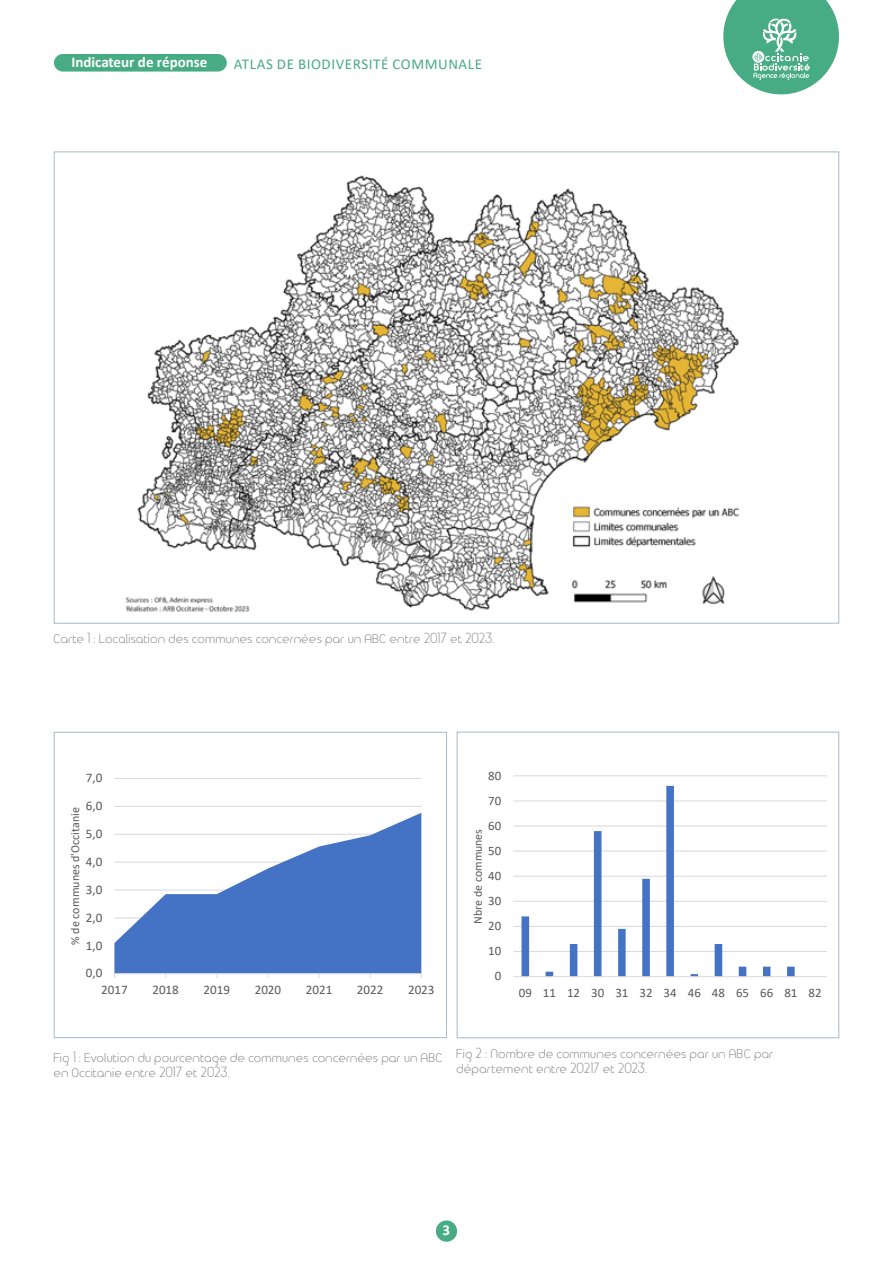
<style>
.page{position:relative;width:893px;height:1263px;background:#fff}
.page>*{position:absolute;margin:0;border:0;box-sizing:border-box;transform-origin:0 0}
.t1{font:15px "Calibri";letter-spacing:.04em;color:#47ab84}
.t2{font:700 15px "Calibri";color:#fff}
.t3{font:13.05px "Calibri";letter-spacing:.005em;color:#595959}
.t4{font:12.9px "Calibri";letter-spacing:.005em;color:#595959}
.t5{font:12px/15px "Time Burner";letter-spacing:.03em;color:#878787}
.t6{font:12px "Calibri";color:#595959}
.t7{font:11.85px "Calibri";color:#595959}
</style>
<div class="page">
<svg style="left:723px;top:0;width:116px;height:94px"></svg>
<div style="left:54px;top:54px;width:173px;height:18px;background:#47ab84;border-radius:9px"></div>
<div style="left:436px;top:1220px;width:21px;height:22px;background:#47ab84;border-radius:50%"></div>
<img style="left:125px;top:175px;width:615px;height:437px">
<hr style="left:114px;top:806px;width:307px;height:1px;background:#d9d9d9">
<hr style="left:114px;top:778px;width:307px;height:1px;background:#d9d9d9">
<svg style="left:114px;top:813px;width:307px;height:160px;fill:#4472c4"></svg>
<hr style="left:114px;top:973px;width:307px;height:1px;background:#d9d9d9">
<div style="left:54px;top:732px;width:393px;height:306px;border:1px solid #a6bacc"></div>
<hr style="left:513px;top:951px;width:314px;height:1px;background:#d9d9d9">
<hr style="left:513px;top:926px;width:314px;height:1px;background:#d9d9d9">
<hr style="left:513px;top:901px;width:314px;height:1px;background:#d9d9d9">
<hr style="left:513px;top:876px;width:314px;height:1px;background:#d9d9d9">
<hr style="left:513px;top:851px;width:314px;height:1px;background:#d9d9d9">
<hr style="left:513px;top:826px;width:314px;height:1px;background:#d9d9d9">
<hr style="left:513px;top:800px;width:314px;height:1px;background:#d9d9d9">
<hr style="left:513px;top:775px;width:314px;height:1px;background:#d9d9d9">
<svg style="left:521px;top:786px;width:274px;height:190px"></svg>
<hr style="left:513px;top:976px;width:314px;height:1px;background:#d9d9d9">
<div style="left:457px;top:732px;width:382px;height:306px;border:1px solid #a6bacc"></div>
<p class="t2" style="left:71px;top:51px;width:137px">Indicateur de réponse</p>
<p class="t1" style="left:234px;top:54px;width:250px">ATLAS DE BIODIVERSITÉ COMMUNALE</p>
<p class="t5" style="left:54px;top:631px;width:442px">Carte 1 : Localisation des communes concernées par un ABC entre 2017 et 2023.</p>
<p class="t3" style="left:86px;top:769px;width:18px">7,0</p>
<p class="t3" style="left:86px;top:797px;width:18px">6,0</p>
<p class="t6" style="left:67px;top:945px;width:139px;rotate:-90deg">% de communes d'Occitanie</p>
<p class="t3" style="left:86px;top:824px;width:18px">5,0</p>
<p class="t3" style="left:86px;top:852px;width:18px">4,0</p>
<p class="t3" style="left:86px;top:880px;width:18px">3,0</p>
<p class="t3" style="left:86px;top:908px;width:18px">2,0</p>
<p class="t3" style="left:86px;top:936px;width:18px">1,0</p>
<p class="t3" style="left:86px;top:964px;width:18px">0,0</p>
<p class="t3" style="left:101px;top:981px;width:28px">2017</p>
<p class="t3" style="left:152px;top:981px;width:28px">2018</p>
<p class="t3" style="left:204px;top:981px;width:28px">2019</p>
<p class="t3" style="left:255px;top:981px;width:28px">2020</p>
<p class="t3" style="left:306px;top:981px;width:28px">2021</p>
<p class="t3" style="left:357px;top:981px;width:28px">2022</p>
<p class="t3" style="left:408px;top:981px;width:28px">2023</p>
<p class="t4" style="left:488px;top:766px;width:15px">80</p>
<p class="t4" style="left:488px;top:791px;width:15px">70</p>
<p class="t4" style="left:488px;top:816px;width:15px">60</p>
<p class="t7" style="left:470px;top:923px;width:96px;rotate:-90deg">Nbre de communes</p>
<p class="t4" style="left:488px;top:841px;width:15px">50</p>
<p class="t4" style="left:488px;top:867px;width:15px">40</p>
<p class="t4" style="left:488px;top:892px;width:15px">30</p>
<p class="t4" style="left:488px;top:917px;width:15px">20</p>
<p class="t4" style="left:488px;top:942px;width:15px">10</p>
<p class="t4" style="left:495px;top:967px;width:8px">0</p>
<p class="t4" style="left:519px;top:984px;width:304px">09 11 12 30 31 32 34 46 48 65 66 81 82</p>
<p class="t5" style="left:54px;top:1049px;width:391px">Fig 1 : Evolution du pourcentage de communes concernées par un ABC en Occitanie entre 2017 et 2023.</p>
<p class="t5" style="left:457px;top:1046px;width:319px">Fig 2 : Nombre de communes concernées par un ABC par département entre 20217 et 2023.</p>
<p class="t2" style="left:443px;top:1219px;width:9px">3</p>
</div>
